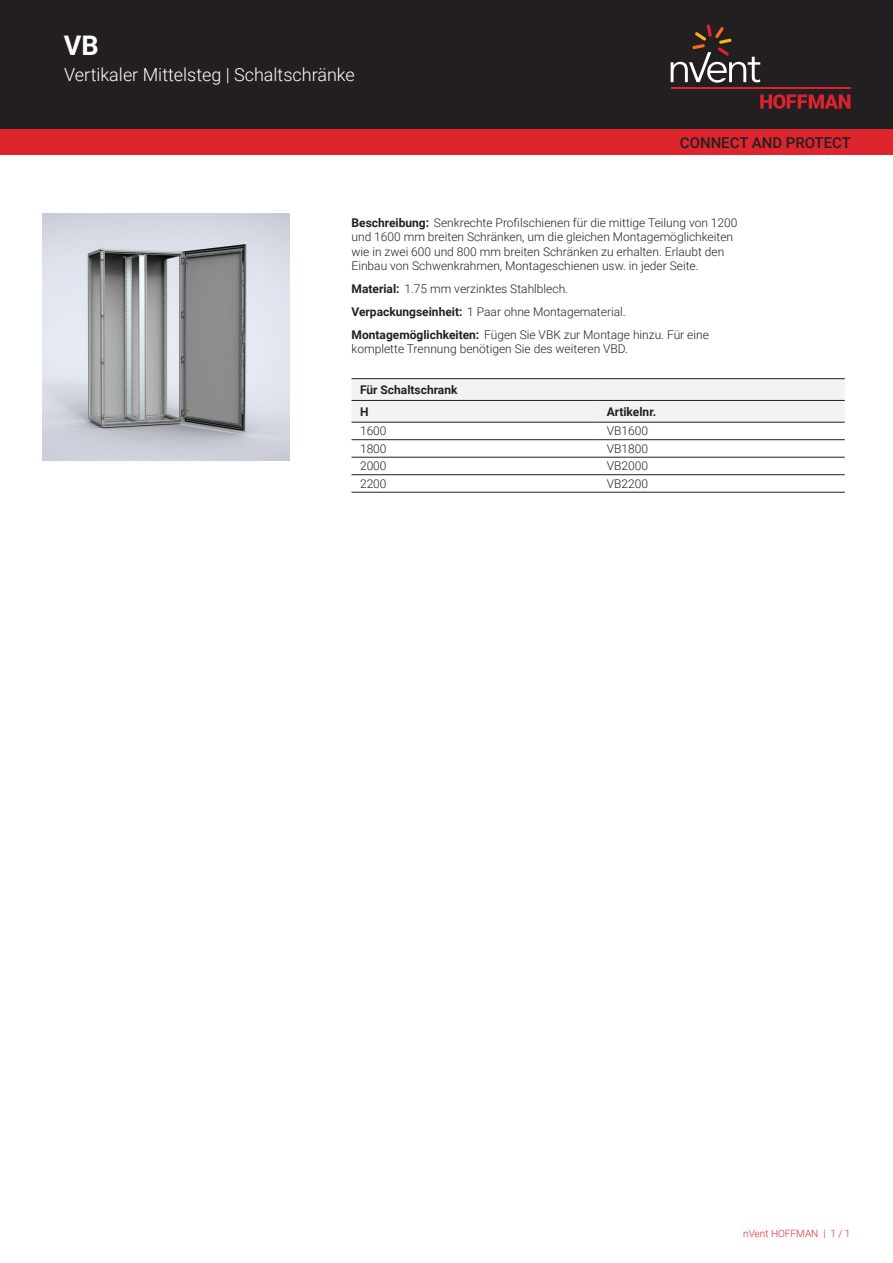
<style>
.page{position:relative;width:893px;height:1263px;background:#fff}
.page>*{position:absolute;margin:0;border:0;box-sizing:border-box;transform-origin:0 0}
.t1{font:700 27px "Roboto";color:#fff}
.t2{font:300 18px "Roboto";color:#fff}
.t3{font:500 15px "Roboto";color:#231f20}
.t4{font:300 12px/14.4px "Roboto";color:#231f20}
.t5{font:700 12px/21.8px "Roboto";color:#231f20}
.t6{font:300 10.05px "Roboto";color:#de252e}
.s1{font-weight:700}
</style>
<div class="page">
<div style="left:0;top:0;width:893px;height:129px;background:#231f20"></div>
<svg style="left:760px;top:94px;width:90px;height:15px"></svg>
<hr style="left:671px;top:88px;width:179px;height:1px;background:#db2230">
<svg style="left:671px;top:24px;width:89px;height:59px"></svg>
<div style="left:0;top:129px;width:893px;height:26px;background:#de252e"></div>
<svg style="left:351px;top:379px;width:494px;height:43px"></svg>
<hr style="left:351px;top:378px;width:247px;height:1px;background:#231f20">
<hr style="left:598px;top:378px;width:247px;height:1px;background:#231f20">
<hr style="left:351px;top:439px;width:247px;height:1px;background:#231f20">
<hr style="left:598px;top:439px;width:247px;height:1px;background:#231f20">
<hr style="left:351px;top:457px;width:247px;height:1px;background:#231f20">
<hr style="left:598px;top:457px;width:247px;height:1px;background:#231f20">
<hr style="left:351px;top:474px;width:247px;height:1px;background:#231f20">
<hr style="left:598px;top:474px;width:247px;height:1px;background:#231f20">
<hr style="left:351px;top:492px;width:247px;height:1px;background:#231f20">
<hr style="left:598px;top:492px;width:247px;height:1px;background:#231f20">
<hr style="left:351px;top:400px;width:247px;height:1px;background:#231f20">
<hr style="left:598px;top:400px;width:247px;height:1px;background:#231f20">
<hr style="left:351px;top:422px;width:247px;height:1px;background:#231f20">
<hr style="left:598px;top:422px;width:247px;height:1px;background:#231f20">
<img style="left:43px;top:213px;width:246px;height:247px">
<h1 class="t1" style="left:64px;top:27px;width:36px">VB</h1>
<h2 class="t2" style="left:64px;top:62px;width:292px">Vertikaler Mittelsteg | Schaltschränke</h2>
<p class="t3" style="left:680px;top:132px;width:173px">CONNECT AND PROTECT</p>
<p class="t4" style="left:351px;top:215px;width:387px"><span class="s1">Beschreibung:</span> Senkrechte Profilschienen für die mittige Teilung von 1200 und 1600 mm breiten Schränken, um die gleichen Montagemöglichkeiten wie in zwei 600 und 800 mm breiten Schränken zu erhalten. Erlaubt den Einbau von Schwenkrahmen, Montageschienen usw. in jeder Seite.</p>
<p class="t4" style="left:351px;top:277px;width:359px;line-height:23px"><span class="s1">Material:</span> 1.75 mm verzinktes Stahlblech.<br><span class="s1">Verpackungseinheit:</span> 1 Paar ohne Montagematerial.<br><span class="s1">Montagemöglichkeiten:</span> Fügen Sie VBK zur Montage hinzu. Für eine</p>
<p class="t4" style="left:351px;top:341px;width:278px">komplette Trennung benötigen Sie des weiteren VBD.</p>
<p class="t5" style="left:360px;top:378px;width:99px">Für Schaltschrank<br>H</p>
<p class="t5" style="left:607px;top:400px;width:51px">Artikelnr.</p>
<p class="t4" style="left:360px;top:423px;width:28px">1600</p>
<p class="t4" style="left:607px;top:423px;width:43px">VB1600</p>
<p class="t4" style="left:360px;top:441px;width:28px">1800</p>
<p class="t4" style="left:607px;top:441px;width:43px">VB1800</p>
<p class="t4" style="left:360px;top:459px;width:28px">2000</p>
<p class="t4" style="left:607px;top:459px;width:43px">VB2000</p>
<p class="t4" style="left:360px;top:476px;width:28px">2200</p>
<p class="t4" style="left:607px;top:476px;width:43px">VB2200</p>
<p class="t6" style="left:743px;top:1226px;width:109px">nVent HOFFMAN | 1 / 1</p>
</div>
